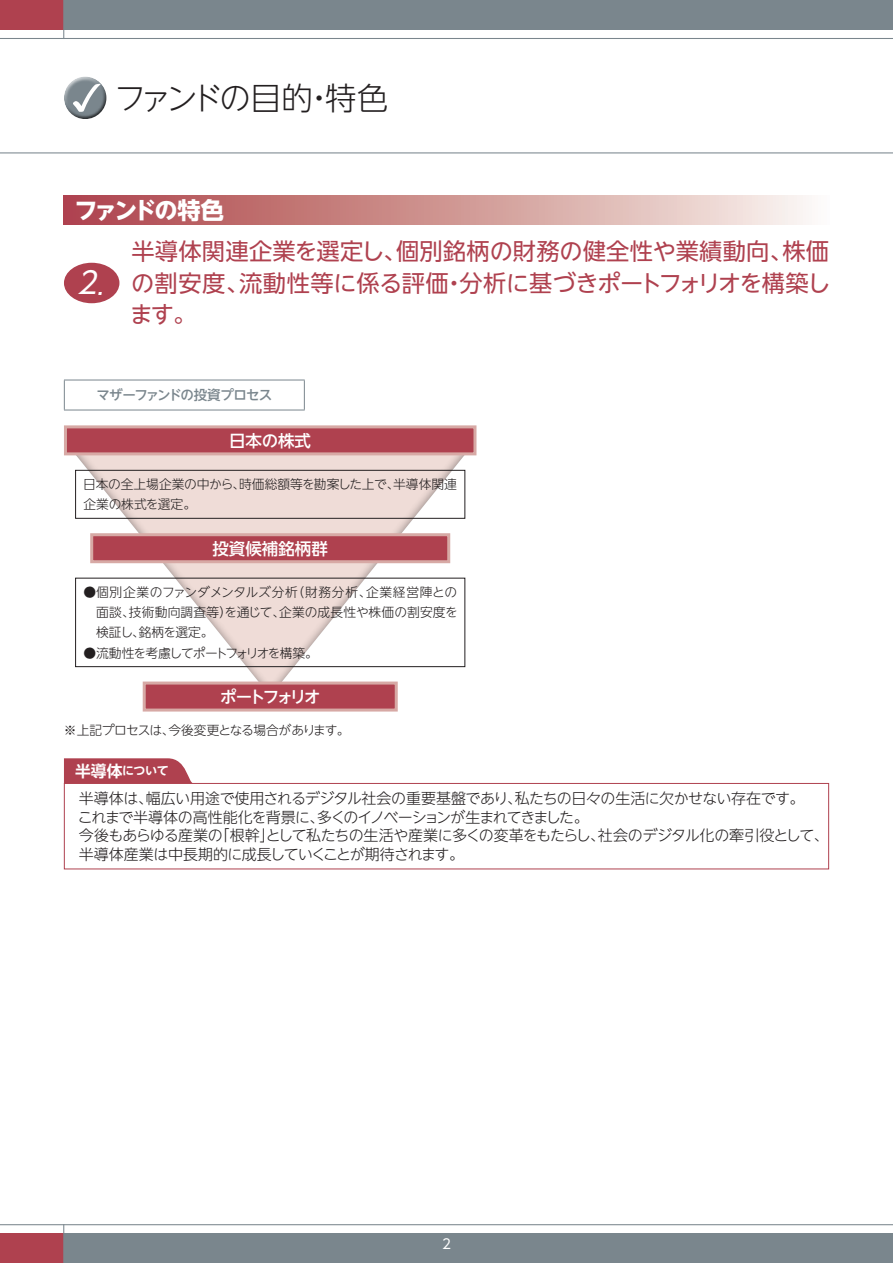
<style>
.page{position:relative;width:893px;height:1263px;background:#fff}
.page>*{position:absolute;margin:0;border:0;box-sizing:border-box;transform-origin:0 0}
.t1{font:300 31.5px "UD Shin Go NT Pro";letter-spacing:-.11em;color:#231f20}
.t2{font:italic 30px "UD Shin Go NT Pro";color:#fff}
.t3{font:23.25px/31.5px "UD Shin Go NT Pro";letter-spacing:-.005em;color:#af414f;text-align:justify}
.t4{font:700 23.25px "UD Shin Go NT Pro";letter-spacing:-.125em;color:#fff}
.t5{font:500 16.5px "UD Shin Go NT Pro";letter-spacing:-.01em;color:#fff}
.t6{font:500 16.5px "UD Shin Go NT Pro";letter-spacing:-.17em;color:#fff}
.t7{font:300 15px/18.8px "UD Shin Go NT Pro";letter-spacing:-.035em;color:#231f20}
.t8{font:500 13.5px "UD Shin Go NT Pro";letter-spacing:-.06em;color:#7a868d}
.t9{font:13.5px "UD Shin Go NT Pro";color:#fff}
.t10{font:300 12.75px/20.2px "UD Shin Go NT Pro";letter-spacing:-.01em;color:#231f20}
.t11{font:300 12.75px "UD Shin Go NT Pro";letter-spacing:-.055em;color:#231f20}
.t12{font:300 12.75px "UD Shin Go NT Pro";letter-spacing:-.07em;color:#231f20}
.t13{font:700 12px "UD Shin Go NT Pro De";color:#fff}
.s1{font-size:23.25px}
.s2{font-size:15.75px}
</style>
<div class="page">
<div style="left:64px;top:0;width:829px;height:30px;background:#7a868d"></div>
<div style="left:64px;top:1233px;width:829px;height:30px;background:#7a868d"></div>
<hr style="left:0;top:38px;width:893px;height:1px;background:#7a868d">
<hr style="left:0;top:152px;width:893px;height:1px;background:#7a868d">
<hr style="left:0;top:1224px;width:893px;height:1px;background:#7a868d">
<div style="left:0;top:0;width:64px;height:30px;background:#af414f"></div>
<div style="left:0;top:1233px;width:64px;height:30px;background:#af414f"></div>
<hr style="left:63px;top:0;width:1px;height:39px;background:#7a868d">
<hr style="left:63px;top:1224px;width:1px;height:39px;background:#7a868d">
<div style="left:64px;top:76px;width:43px;height:34px;background:#fff;opacity:.75"></div>
<div style="left:64px;top:83px;width:44px;height:38px;background:#231f20;opacity:.75"></div>
<div style="left:64px;top:196px;width:765px;height:29px;background:linear-gradient(to right,#ab3e44,#f9f4ed)"></div>
<div style="left:64px;top:263px;width:55px;height:40px;background:#af414f;border-radius:50%"></div>
<hr style="left:64px;top:380px;width:241px;height:1px;background:#7a868d">
<hr style="left:64px;top:380px;width:1px;height:30px;background:#7a868d">
<hr style="left:304px;top:380px;width:1px;height:30px;background:#7a868d">
<hr style="left:64px;top:410px;width:241px;height:1px;background:#7a868d">
<div style="left:67px;top:444px;width:406px;height:255px;background:#231f20;opacity:.5"></div>
<div style="left:64px;top:425px;width:412px;height:30px;background:#af414f;border:3px solid #d7a9a5"></div>
<div style="left:90px;top:533px;width:360px;height:30px;background:#af414f;border:3px solid #d7a9a5"></div>
<div style="left:143px;top:681px;width:255px;height:30px;background:#af414f;border:3px solid #d7a9a5"></div>
<div style="left:75px;top:470px;width:390px;height:49px;border:1px solid #231f20"></div>
<div style="left:75px;top:578px;width:390px;height:89px;border:1px solid #231f20"></div>
<svg style="left:64px;top:758px;width:129px;height:25px;background:#b54f5c"></svg>
<svg style="left:64px;top:783px;width:765px;height:87px"></svg>
<h1 class="t1" style="left:114px;top:72px;width:275px">ファンドの目的・特色</h1>
<h3 class="t4" style="left:74px;top:191px;width:151px">ファンドの特色</h3>
<h2 class="t2" style="left:77px;top:259px;width:34px">2<span class="s1">.</span></h2>
<h3 class="t3" style="left:130px;top:235px;width:702px">半導体関連企業を選定し、個別銘柄の財務の健全性や業績動向、株価の割安度、流動性等に係る評価・分析に基づきポートフォリオを構築します。</h3>
<p class="t8" style="left:96px;top:384px;width:177px">マザーファンドの投資プロセス</p>
<p class="t5" style="left:229px;top:427px;width:83px">日本の株式</p>
<p class="t10" style="left:83px;top:474px;width:375px">⽇ 本の全上場企業の中から、時価総額等を勘案した上で、半導体関連企業の株式を選定。</p>
<p class="t5" style="left:212px;top:535px;width:117px">投資候補銘柄群</p>
<p class="t10" style="left:96px;top:581px;width:363px;text-align:justify;text-indent:-13px">●個別企業のファンダメンタルズ分析（財務分析、企業経営陣との⾯談、技術動向調査等）を通じて、企業の成⻑性や株価の割安度を検証し、銘柄を選定。</p>
<p class="t12" style="left:83px;top:642px;width:236px">●流動性を考慮してポートフォリオを構築。</p>
<p class="t6" style="left:220px;top:683px;width:102px">ポートフォリオ</p>
<p class="t11" style="left:64px;top:720px;width:287px">※上記プロセスは、今後変更となる場合があります。</p>
<p class="t13" style="left:75px;top:761px;width:95px"><span class="s2">半導体</span>について</p>
<p class="t7" style="left:78px;top:788px;width:752px">半導体は、幅広い用途で使用されるデジタル社会の重要基盤であり、私たちの日々の生活に欠かせない存在です。<br>これまで半導体の高性能化を背景に、多くのイノベーションが生まれてきました。<br>今後もあらゆる産業の「根幹」として私たちの生活や産業に多くの変革をもたらし、社会のデジタル化の牽引役として、半導体産業は中長期的に成長していくことが期待されます。</p>
<p class="t9" style="left:442px;top:1233px;width:10px">2</p>
</div>
